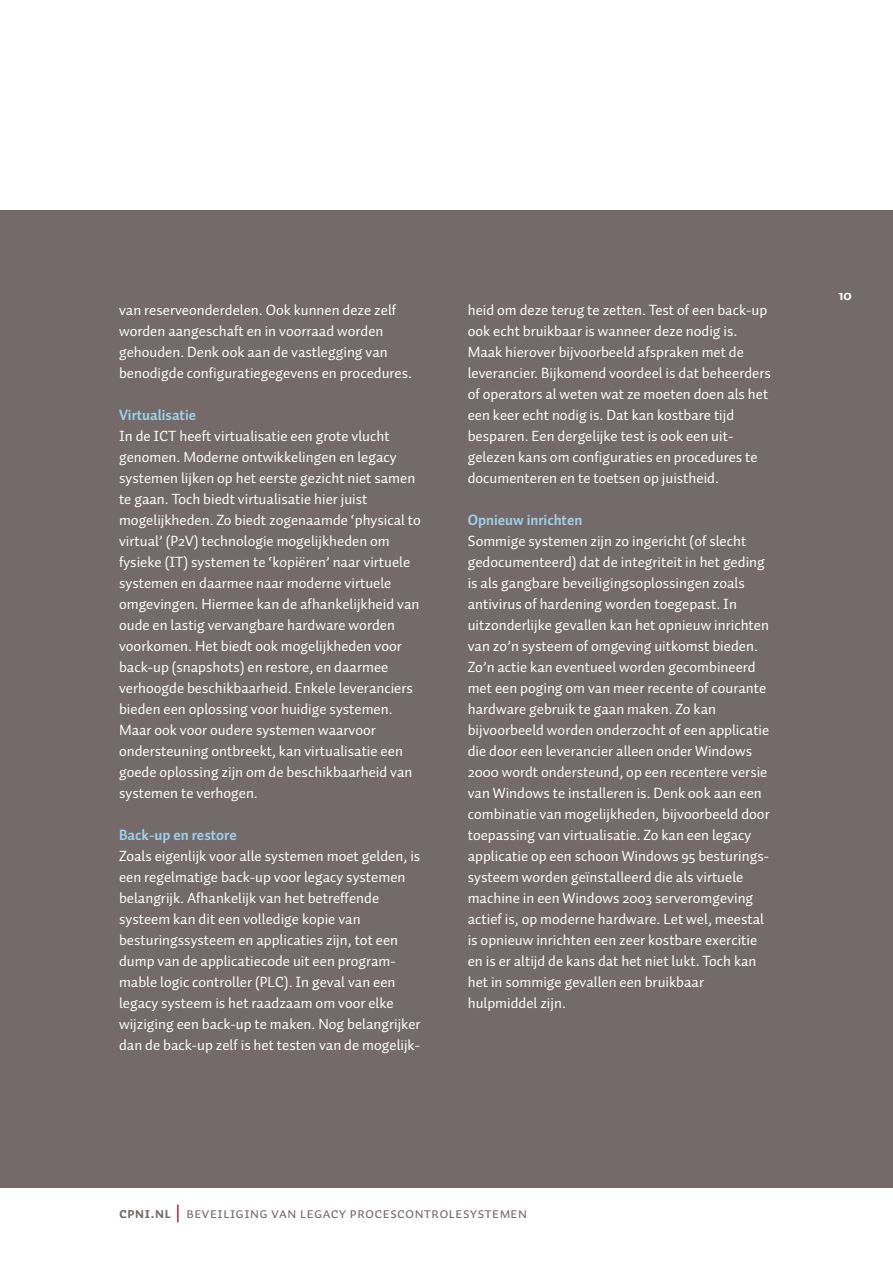
<style>
.page{position:relative;width:893px;height:1263px;background:#fff}
.page>*{position:absolute;margin:0;border:0;box-sizing:border-box;transform-origin:0 0}
.t1{font:15px/21px "Auto 1";color:#fff}
.t2{font:15px "Auto 1 Regular Sm Cp";color:#736a69}
.t3{font:700 15px "Auto 1";color:#9fd1e9}
.t4{font:700 15px "Auto 1";color:#fff}
.s1{font-family:"Auto 1 Bold Sm Cp"}
</style>
<div class="page">
<svg style="left:177px;top:1204px;width:2px;height:18px"></svg>
<div style="left:0;top:211px;width:893px;height:977px;background:#736a69"></div>
<p class="t1" style="left:119px;top:299px;width:295px">van reserveonderdelen. Ook kunnen deze zelf worden aangeschaft en in voorraad worden gehouden. Denk ook aan de vastlegging van benodigde configuratiegegevens en procedures.</p>
<p class="t3" style="left:119px;top:405px;width:79px">Virtualisatie</p>
<p class="t1" style="left:119px;top:425px;width:303px">In de ICT heeft virtualisatie een grote vlucht genomen. Moderne ontwikkelingen en legacy systemen lijken op het eerste gezicht niet samen te gaan. Toch biedt virtualisatie hier juist mogelijkheden. Zo biedt zogenaamde ‘physical to virtual’ (P2V) technologie mogelijkheden om fysieke (IT) systemen te ‘kopiëren’ naar virtuele systemen en daarmee naar moderne virtuele omgevingen. Hiermee kan de afhankelijkheid van oude en lastig vervangbare hardware worden voorkomen. Het biedt ook mogelijkheden voor back-up (snapshots) en restore, en daarmee verhoogde beschikbaarheid. Enkele leveranciers bieden een oplossing voor huidige systemen.<br>Maar ook voor oudere systemen waarvoor ondersteuning ontbreekt, kan virtualisatie een goede oplossing zijn om de beschikbaarheid van systemen te verhogen.</p>
<p class="t3" style="left:119px;top:825px;width:119px">Back-up en restore</p>
<p class="t1" style="left:119px;top:845px;width:303px">Zoals eigenlijk voor alle systemen moet gelden, is een regelmatige back-up voor legacy systemen belangrijk. Afhankelijk van het betreffende systeem kan dit een volledige kopie van besturingssysteem en applicaties zijn, tot een dump van de applicatiecode uit een program&shy;mable logic controller (PLC). In geval van een legacy systeem is het raadzaam om voor elke wijziging een back-up te maken. Nog belangrijker dan de back-up zelf is het testen van de mogelijk-</p>
<p class="t1" style="left:468px;top:299px;width:305px">heid om deze terug te zetten. Test of een back-up ook echt bruikbaar is wanneer deze nodig is.<br>Maak hierover bijvoorbeeld afspraken met de leverancier. Bijkomend voordeel is dat beheerders of operators al weten wat ze moeten doen als het een keer echt nodig is. Dat kan kostbare tijd besparen. Een dergelijke test is ook een uit&shy;gelezen kans om configuraties en procedures te documenteren en te toetsen op juistheid.</p>
<p class="t3" style="left:468px;top:510px;width:116px">Opnieuw inrichten</p>
<p class="t1" style="left:468px;top:530px;width:303px">Sommige systemen zijn zo ingericht (of slecht gedocumenteerd) dat de integriteit in het geding is als gangbare beveiligingsoplossingen zoals antivirus of hardening worden toegepast. In uitzonderlijke gevallen kan het opnieuw inrichten van zo’n systeem of omgeving uitkomst bieden.<br>Zo’n actie kan eventueel worden gecombineerd met een poging om van meer recente of courante hardware gebruik te gaan maken. Zo kan bijvoorbeeld worden onderzocht of een applicatie die door een leverancier alleen onder Windows 2000 wordt ondersteund, op een recentere versie van Windows te installeren is. Denk ook aan een combinatie van mogelijkheden, bijvoorbeeld door toepassing van virtualisatie. Zo kan een legacy applicatie op een schoon Windows 95 besturings&shy;systeem worden geïnstalleerd die als virtuele machine in een Windows 2003 serveromgeving actief is, op moderne hardware. Let wel, meestal is opnieuw inrichten een zeer kostbare exercitie en is er altijd de kans dat het niet lukt. Toch kan het in sommige gevallen een bruikbaar hulpmiddel zijn.</p>
<p class="t2" style="left:119px;top:1206px;width:410px"><span class="s1">CPNI.NL</span> beveiliging van legacy procescontrolesystemen</p>
<p class="t4" style="left:838px;top:285px;width:15px">10</p>
</div>
